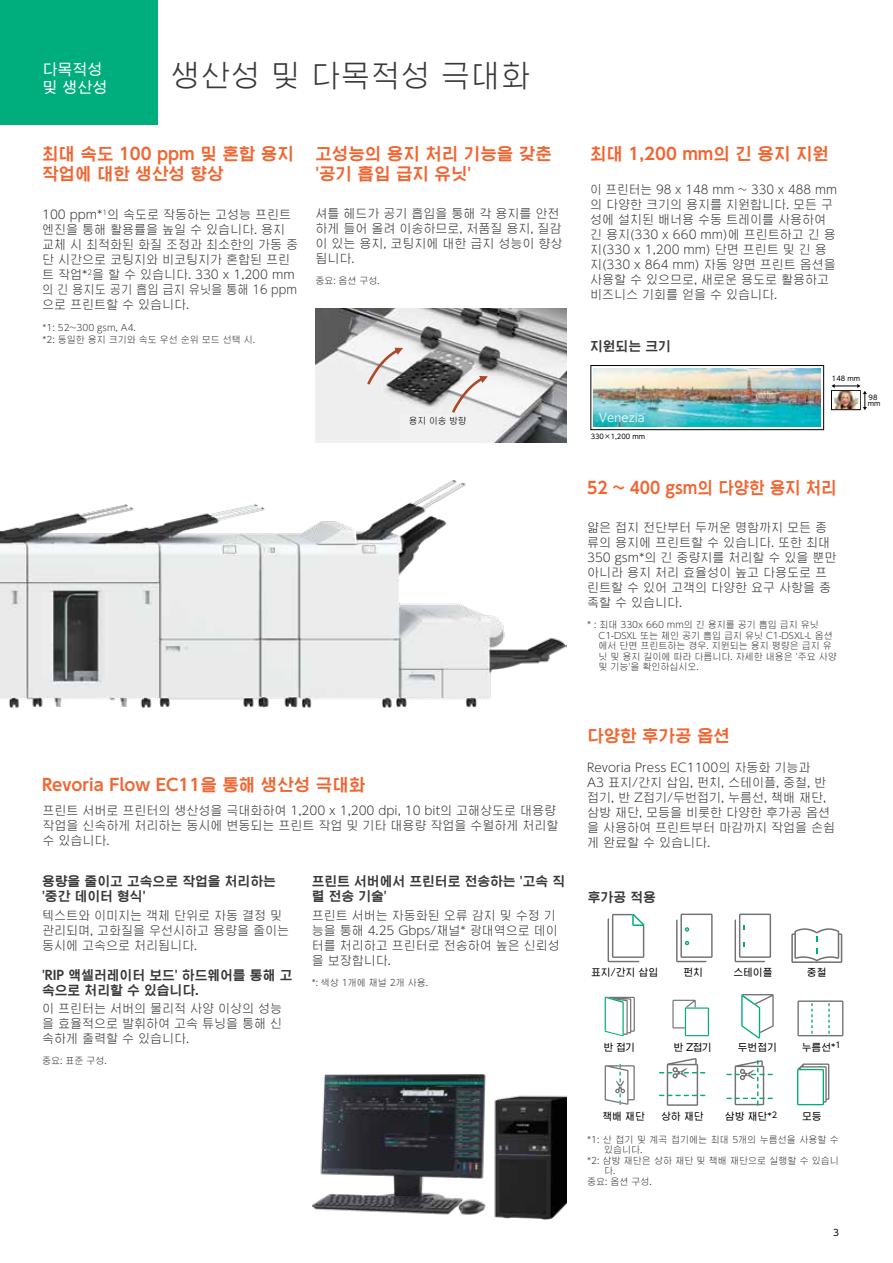
<style>
.page{position:relative;width:893px;height:1263px;background:#fff}
.page>*{position:absolute;margin:0;border:0;box-sizing:border-box;transform-origin:0 0}
.t1{font:300 30px "UD Shin Go Hang Koc";color:#383839}
.t2{font:16.5px/19.8px "UD Shin Go Hang Koc De B";color:#f26531}
.t3{font:16.5px "UD Shin Go Hang Koc De B";color:#f26531;scale:.94 1}
.t4{font:15px/18px "UD Shin Go Hang Koc";color:#fff}
.t5{font:12.75px/15px "UD Shin Go Hang Koc De B";color:#383839}
.t6{font:300 12.45px "Clarimo UDPE";color:#fff}
.t7{font:300 12px/15px "UD Shin Go Hang Koc";color:#383839}
.t8{font:9.75px "UD Shin Go Hang Koc";color:#000}
.t9{font:300 9px/10.5px "UD Shin Go Hang Koc";color:#383839}
.t10{font:9px "UD Shin Go Hang Koc";color:#000}
.t11{font:300 8.7px "UD Shin Go Hang Koc";color:#000}
.t12{font:6.75px/6.1px "UD Shin Go NT Pro";color:#000}
</style>
<div class="page">
<svg style="left:608px;top:914px;width:36px;height:48px"></svg>
<svg style="left:735px;top:913px;width:36px;height:49px"></svg>
<svg style="left:676px;top:913px;width:37px;height:49px"></svg>
<svg style="left:791px;top:928px;width:51px;height:35px"></svg>
<svg style="left:605px;top:997px;width:30px;height:39px"></svg>
<svg style="left:672px;top:1000px;width:37px;height:36px"></svg>
<svg style="left:741px;top:994px;width:33px;height:44px"></svg>
<svg style="left:797px;top:1000px;width:46px;height:36px"></svg>
<svg style="left:659px;top:1058px;width:46px;height:48px"></svg>
<svg style="left:726px;top:1060px;width:47px;height:46px"></svg>
<svg style="left:797px;top:1063px;width:32px;height:42px"></svg>
<svg style="left:605px;top:1064px;width:30px;height:41px"></svg>
<img style="left:0;top:480px;width:566px;height:228px">
<svg style="left:593px;top:368px;width:228px;height:59px"></svg>
<div style="left:591px;top:365px;width:233px;height:65px;border:1px solid #000"></div>
<img style="left:594px;top:369px;width:227px;height:58px">
<svg style="left:831px;top:384px;width:36px;height:26px"></svg>
<img style="left:832px;top:392px;width:27px;height:17px">
<img style="left:312px;top:1074px;width:254px;height:146px">
<img style="left:315px;top:308px;width:251px;height:134px">
<svg style="left:367px;top:348px;width:36px;height:37px"></svg>
<svg style="left:452px;top:376px;width:36px;height:37px"></svg>
<div style="left:0;top:0;width:158px;height:125px;background:#00ad7d"></div>
<p class="t4" style="left:43px;top:60px;width:66px">다목적성 및 생산성</p>
<h1 class="t1" style="left:170px;top:56px;width:361px">생산성 및 다목적성 극대화</h1>
<h2 class="t2" style="left:42px;top:143px;width:253px">최대 속도 100 ppm 및 혼합 용지 작업에 대한 생산성 향상</h2>
<p class="t7" style="left:42px;top:206px;width:257px">100 ppm*<sup>1</sup>의 속도로 작동하는 고성능 프린트 엔진을 통해 활용률을 높일 수 있습니다. 용지 교체 시 최적화된 화질 조정과 최소한의 가동 중 단 시간으로 코팅지와 비코팅지가 혼합된 프린 트 작업*<sup>2</sup>을 할 수 있습니다. 330 x 1,200 mm 의 긴 용지도 공기 흡입 급지 유닛을 통해 16 ppm 으로 프린트할 수 있습니다.</p>
<p class="t9" style="left:43px;top:321px;width:214px;line-height:12px">*1: 52~300 gsm, A4.<br>*2: 동일한 용지 크기와 속도 우선 순위 모드 선택 시.</p>
<h2 class="t2" style="left:315px;top:143px;width:238px">고성능의 용지 처리 기능을 갖춘 '공기 흡입 급지 유닛'</h2>
<p class="t7" style="left:315px;top:206px;width:249px">셔틀 헤드가 공기 흡입을 통해 각 용지를 안전 하게 들어 올려 이송하므로, 저품질 용지, 질감 이 있는 용지, 코팅지에 대한 급지 성능이 향상 됩니다.</p>
<p class="t9" style="left:315px;top:275px;width:66px">중요: 옵션 구성.</p>
<h2 class="t2" style="left:590px;top:143px;width:240px">최대 1,200 mm의 긴 용지 지원</h2>
<p class="t7" style="left:590px;top:182px;width:248px">이 프린터는 98 x 148 mm ~ 330 x 488 mm 의 다양한 크기의 용지를 지원합니다. 모든 구 성에 설치된 배너용 수동 트레이를 사용하여 긴 용지(330 x 660 mm)에 프린트하고 긴 용 지(330 x 1,200 mm) 단면 프린트 및 긴 용 지(330 x 864 mm) 자동 양면 프린트 옵션을 사용할 수 있으므로, 새로운 용도로 활용하고 비즈니스 기회를 얻을 수 있습니다.</p>
<p class="t5" style="left:590px;top:338px;width:82px">지원되는 크기</p>
<p class="t11" style="left:409px;top:414px;width:59px">용지 이송 방향</p>
<p class="t6" style="left:599px;top:407px;width:48px">Venezia</p>
<p class="t12" style="left:591px;top:433px;width:56px">330×1,200 mm</p>
<p class="t12" style="left:832px;top:375px;width:30px">148 mm</p>
<p class="t12" style="left:868px;top:394px;width:14px">98 mm</p>
<h2 class="t3" style="left:587px;top:476px;width:267px">52 ~ 400 gsm의 다양한 용지 처리</h2>
<p class="t7" style="left:587px;top:520px;width:251px">얇은 접지 전단부터 두꺼운 명함까지 모든 종 류의 용지에 프린트할 수 있습니다. 또한 최대<br>350 gsm*의 긴 중량지를 처리할 수 있을 뿐만 아니라 용지 처리 효율성이 높고 다용도로 프 린트할 수 있어 고객의 다양한 요구 사항을 충 족할 수 있습니다.</p>
<p class="t9" style="left:599px;top:619px;width:240px;text-indent:-11px">* : 최대 330x 660 mm의 긴 용지를 공기 흡입 급지 유닛<br>C1-DSXL 또는 체인 공기 흡입 급지 유닛 C1-DSXL-L 옵션 에서 단면 프린트하는 경우. 지원되는 용지 평량은 급지 유 닛 및 용지 길이에 따라 다릅니다. 자세한 내용은 '주요 사양 및 기능'을 확인하십시오.</p>
<h2 class="t2" style="left:42px;top:774px;width:325px">Revoria Flow EC11을 통해 생산성 극대화</h2>
<p class="t7" style="left:43px;top:803px;width:517px">프린트 서버로 프린터의 생산성을 극대화하여 1,200 x 1,200 dpi, 10 bit의 고해상도로 대용량 작업을 신속하게 처리하는 동시에 변동되는 프린트 작업 및 기타 대용량 작업을 수월하게 처리할 수 있습니다.</p>
<p class="t5" style="left:42px;top:873px;width:235px">용량을 줄이고 고속으로 작업을 처리하는 '중간 데이터 형식'</p>
<p class="t7" style="left:42px;top:907px;width:249px">텍스트와 이미지는 객체 단위로 자동 결정 및 관리되며, 고화질을 우선시하고 용량을 줄이는 동시에 고속으로 처리됩니다.</p>
<p class="t5" style="left:42px;top:967px;width:252px">'RIP 액셀러레이터 보드' 하드웨어를 통해 고 속으로 처리할 수 있습니다.</p>
<p class="t7" style="left:42px;top:1000px;width:241px;text-align:justify">이 프린터는 서버의 물리적 사양 이상의 성능 을 효율적으로 발휘하여 고속 튜닝을 통해 신 속하게 출력할 수 있습니다.</p>
<p class="t9" style="left:42px;top:1055px;width:66px">중요: 표준 구성.</p>
<p class="t5" style="left:312px;top:873px;width:255px">프린트 서버에서 프린터로 전송하는 '고속 직 렬 전송 기술'</p>
<p class="t7" style="left:312px;top:907px;width:249px">프린트 서버는 자동화된 오류 감지 및 수정 기 능을 통해 4.25 Gbps/채널* 광대역으로 데이 터를 처리하고 프린터로 전송하여 높은 신뢰성 을 보장합니다.</p>
<p class="t9" style="left:312px;top:977px;width:118px">*: 색상 1개에 채널 2개 사용.</p>
<h2 class="t2" style="left:587px;top:726px;width:144px">다양한 후가공 옵션</h2>
<p class="t7" style="left:587px;top:760px;width:249px">Revoria Press EC1100의 자동화 기능과<br>A3 표지/간지 삽입, 펀치, 스테이플, 중철, 반 접기, 반 Z접기/두번접기, 누름선, 책배 재단, 삼방 재단, 모등을 비롯한 다양한 후가공 옵션 을 사용하여 프린트부터 마감까지 작업을 손쉽 게 완료할 수 있습니다.</p>
<p class="t5" style="left:588px;top:889px;width:69px">후가공 적용</p>
<p class="t8" style="left:591px;top:966px;width:68px">표지/간지 삽입</p>
<p class="t8" style="left:683px;top:966px;width:21px">펀치</p>
<p class="t8" style="left:733px;top:966px;width:41px">스테이플</p>
<p class="t8" style="left:807px;top:966px;width:21px">중철</p>
<p class="t8" style="left:604px;top:1040px;width:33px">반 접기</p>
<p class="t8" style="left:673px;top:1040px;width:40px">반 Z접기</p>
<p class="t8" style="left:738px;top:1040px;width:41px">두번접기</p>
<p class="t8" style="left:802px;top:1040px;width:41px">누름선*<sup>1</sup></p>
<p class="t8" style="left:602px;top:1109px;width:44px">책배 재단</p>
<p class="t8" style="left:661px;top:1109px;width:44px">상하 재단</p>
<p class="t8" style="left:725px;top:1109px;width:54px">삼방 재단*<sup>2</sup></p>
<p class="t8" style="left:802px;top:1109px;width:21px">모등</p>
<p class="t9" style="left:587px;top:1134px;width:253px">*1: 산 접기 및 계곡 접기에는 최대 5개의 누름선을 사용할 수</p>
<p class="t9" style="left:604px;top:1144px;width:40px">있습니다.</p>
<p class="t9" style="left:587px;top:1155px;width:253px">*2: 삼방 재단은 상하 재단 및 책배 재단으로 실행할 수 있습니</p>
<p class="t9" style="left:604px;top:1165px;width:13px">다.</p>
<p class="t9" style="left:587px;top:1176px;width:66px">중요: 옵션 구성.</p>
<p class="t10" style="left:833px;top:1226px;width:7px">3</p>
</div>
